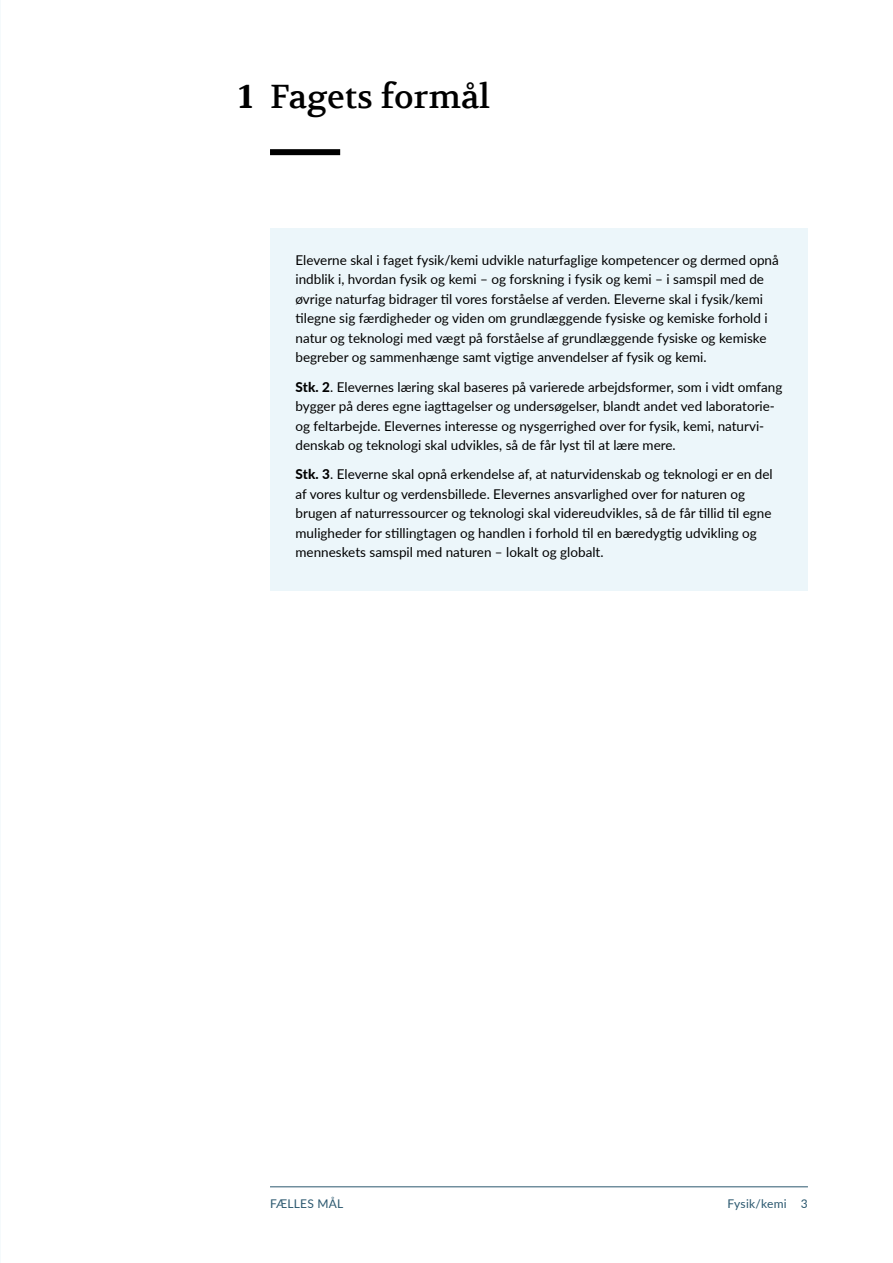
<style>
.page{position:relative;width:893px;height:1263px;background:#fff}
.page>*{position:absolute;margin:0;border:0;box-sizing:border-box;transform-origin:0 0}
._02_Overskrift_22_30{font:33px "Volkhov";color:#000}
._02_kapitel_NR{font:700 33px "Volkhov";color:#000}
._04_Brødtekst_9_13{font:13.5px/19.5px "Lato";color:#000}
.t1{font:12px "Lato";letter-spacing:.02em;color:#2b586f}
.s1{font-weight:800}
</style>
<div class="page">
<div style="left:270px;top:149px;width:70px;height:6px;background:#000"></div>
<div style="left:270px;top:228px;width:538px;height:363px;background:#ecf6fa"></div>
<hr style="left:270px;top:1186px;width:538px;height:1px;background:#2b586f">
<p class="_02_kapitel_NR" style="left:238px;top:77px;width:16px">1</p>
<p class="_02_Overskrift_22_30" style="left:270px;top:76px;width:222px">Fagets formål</p>
<p class="_04_Brødtekst_9_13" style="left:296px;top:250px;width:485px">Eleverne skal i faget fysik/kemi udvikle naturfaglige kompetencer og dermed opnå indblik i, hvordan fysik og kemi – og forskning i fysik og kemi – i samspil med de øvrige naturfag bidrager til vores forståelse af verden. Eleverne skal i fysik/kemi tilegne sig færdigheder og viden om grundlæggende fysiske og kemiske forhold i natur og teknologi med vægt på forståelse af grundlæggende fysiske og kemiske begreber og sammenhænge samt vigtige anvendelser af fysik og kemi.</p>
<p class="_04_Brødtekst_9_13" style="left:296px;top:376px;width:488px"><span class="s1">Stk. 2</span>. Elevernes læring skal baseres på varierede arbejdsformer, som i vidt omfang bygger på deres egne iagttagelser og undersøgelser, blandt andet ved laboratorie&shy;og feltarbejde. Elevernes interesse og nysgerrighed over for fysik, kemi, naturvi&shy;denskab og teknologi skal udvikles, så de får lyst til at lære mere.</p>
<p class="_04_Brødtekst_9_13" style="left:296px;top:464px;width:479px"><span class="s1">Stk. 3</span>. Eleverne skal opnå erkendelse af, at naturvidenskab og teknologi er en del af vores kultur og verdensbillede. Elevernes ansvarlighed over for naturen og brugen af naturressourcer og teknologi skal videreudvikles, så de får tillid til egne muligheder for stillingtagen og handlen i forhold til en bæredygtig udvikling og menneskets samspil med naturen – lokalt og globalt.</p>
<p class="t1" style="left:270px;top:1195px;width:75px">FÆLLES MÅL</p>
<p class="t1" style="left:727px;top:1195px;width:82px">Fysik/kemi 3</p>
</div>
